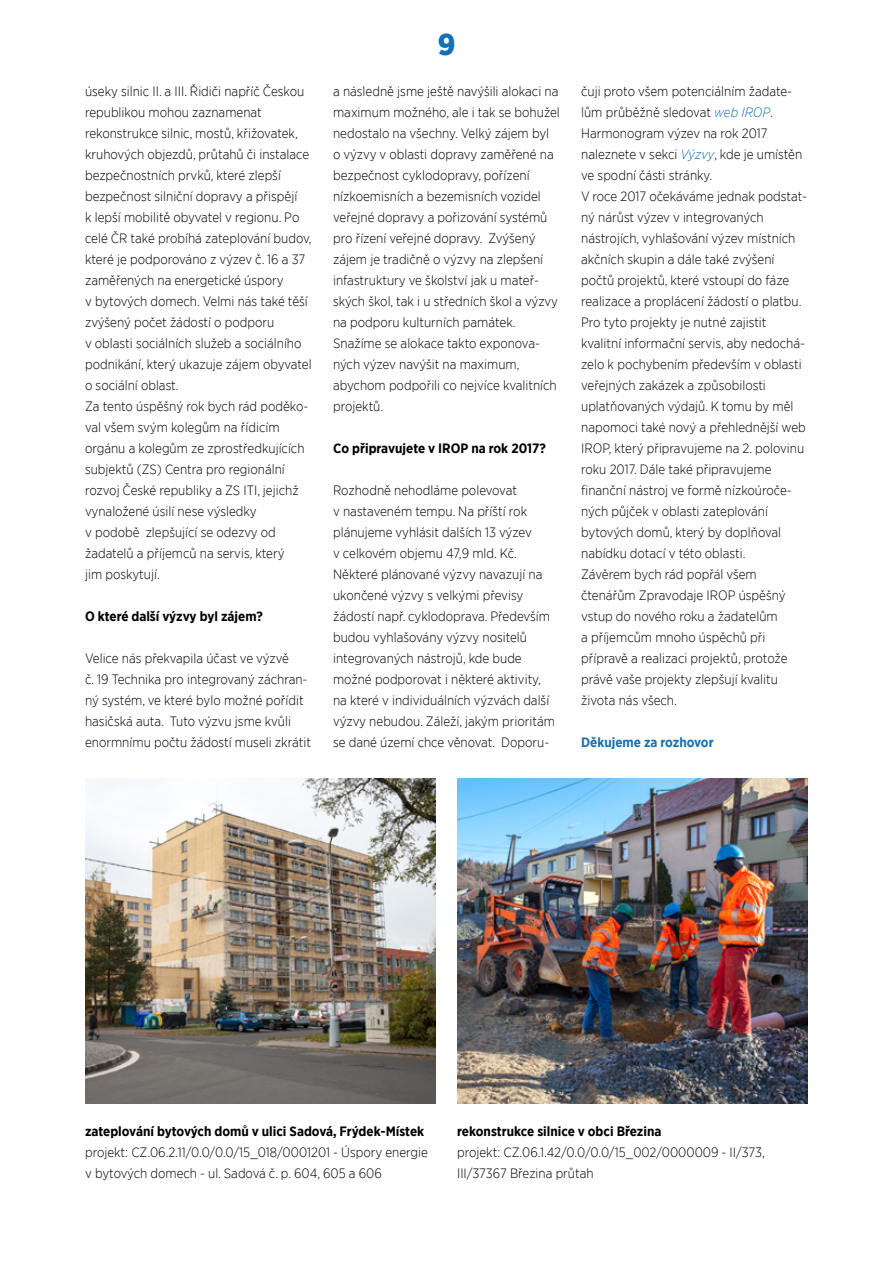
<style>
.page{position:relative;width:893px;height:1263px;background:#fff}
.page>*{position:absolute;margin:0;border:0;box-sizing:border-box;transform-origin:0 0}
.t1{font:900 30px "Gotham Narrow";color:#1471b5}
.t2{font:300 13.5px/21px "Gotham Narrow";color:#000}
.t3{font:700 13.5px "Gotham Narrow";color:#000}
.t4{font:700 13.5px "Gotham Narrow";color:#1471b5}
.s1{font-style:italic;color:#1471b5}
</style>
<div class="page">
<img style="left:85px;top:779px;width:351px;height:325px">
<img style="left:457px;top:779px;width:351px;height:325px">
<p class="t2" style="left:85px;top:80px;width:228px">úseky silnic II. a III. Řidiči napříč Českou republikou mohou zaznamenat rekonstrukce silnic, mostů, křižovatek, kruhových objezdů, průtahů či instalace bezpečnostních prvků, které zlepší bezpečnost silniční dopravy a přispějí<br>k lepší mobilitě obyvatel v regionu. Po celé ČR také probíhá zateplování budov, které je podporováno z výzev č. 16 a 37 zaměřených na energetické úspory<br>v bytových domech. Velmi nás také těší zvýšený počet žádostí o podporu<br>v oblasti sociálních služeb a sociálního podnikání, který ukazuje zájem obyvatel o sociální oblast.<br>Za tento úspěšný rok bych rád poděko&shy;val všem svým kolegům na řídicím orgánu a kolegům ze zprostředkujících subjektů (ZS) Centra pro regionální rozvoj České republiky a ZS ITI, jejichž vynaložené úsilí nese výsledky<br>v podobě zlepšující se odezvy od žadatelů a příjemců na servis, který<br>jim poskytují.</p>
<p class="t3" style="left:85px;top:608px;width:179px">O které další výzvy byl zájem?</p>
<p class="t2" style="left:85px;top:647px;width:227px">Velice nás překvapila účast ve výzvě<br>č. 19 Technika pro integrovaný záchran&shy;ný systém, ve které bylo možné pořídit hasičská auta. Tuto výzvu jsme kvůli enormnímu počtu žádostí museli zkrátit</p>
<h1 class="t1" style="left:438px;top:24px;width:19px">9</h1>
<p class="t2" style="left:333px;top:80px;width:228px">a následně jsme ještě navýšili alokaci na maximum možného, ale i tak se bohužel nedostalo na všechny. Velký zájem byl<br>o výzvy v oblasti dopravy zaměřené na bezpečnost cyklodopravy, pořízení nízkoemisních a bezemisních vozidel veřejné dopravy a pořizování systémů pro řízení veřejné dopravy. Zvýšený zájem je tradičně o výzvy na zlepšení infastruktury ve školství jak u mateř&shy;ských škol, tak i u středních škol a výzvy na podporu kulturních památek.<br>Snažíme se alokace takto exponova&shy;ných výzev navýšit na maximum, abychom podpořili co nejvíce kvalitních projektů.</p>
<p class="t3" style="left:333px;top:440px;width:214px">Co připravujete v IROP na rok 2017?</p>
<p class="t2" style="left:333px;top:480px;width:223px">Rozhodně nehodláme polevovat<br>v nastaveném tempu. Na příští rok plánujeme vyhlásit dalších 13 výzev<br>v celkovém objemu 47,9 mld. Kč.<br>Některé plánované výzvy navazují na ukončené výzvy s velkými převisy žádostí např. cyklodoprava. Především budou vyhlašovány výzvy nositelů integrovaných nástrojů, kde bude možné podporovat i některé aktivity, na které v individuálních výzvách další výzvy nebudou. Záleží, jakým prioritám se dané území chce věnovat. Doporu-</p>
<p class="t2" style="left:581px;top:81px;width:227px">čuji proto všem potenciálním žadate&shy;lům průběžně sledovat <span class="s1">web IROP</span>.<br>Harmonogram výzev na rok 2017 naleznete v sekci <span class="s1">Výzvy</span>, kde je umístěn ve spodní části stránky.<br>V roce 2017 očekáváme jednak podstat&shy;ný nárůst výzev v integrovaných nástrojích, vyhlašování výzev místních akčních skupin a dále také zvýšení počtů projektů, které vstoupí do fáze realizace a proplácení žádostí o platbu.<br>Pro tyto projekty je nutné zajistit kvalitní informační servis, aby nedochá&shy;zelo k pochybením především v oblasti veřejných zakázek a způsobilosti uplatňovaných výdajů. K tomu by měl napomoci také nový a přehlednější web IROP, který připravujeme na 2. polovinu roku 2017. Dále také připravujeme finanční nástroj ve formě nízkoúroče&shy;ných půjček v oblasti zateplování bytových domů, který by doplňoval nabídku dotací v této oblasti.<br>Závěrem bych rád popřál všem čtenářům Zpravodaje IROP úspěšný vstup do nového roku a žadatelům<br>a příjemcům mnoho úspěchů při přípravě a realizaci projektů, protože právě vaše projekty zlepšují kvalitu života nás všech.</p>
<p class="t4" style="left:581px;top:734px;width:134px">Děkujeme za rozhovor</p>
<p class="t3" style="left:85px;top:1122px;width:341px">zateplování bytových domů v ulici Sadová, Frýdek-Místek</p>
<p class="t2" style="left:85px;top:1141px;width:344px">projekt: CZ.06.2.11/0.0/0.0/15_018/0001201 - Úspory energie v bytových domech - ul. Sadová č. p. 604, 605 a 606</p>
<p class="t3" style="left:457px;top:1122px;width:206px">rekonstrukce silnice v obci Březina</p>
<p class="t2" style="left:457px;top:1141px;width:309px">projekt: CZ.06.1.42/0.0/0.0/15_002/0000009 - II/373,<br>III/37367 Březina průtah</p>
</div>
